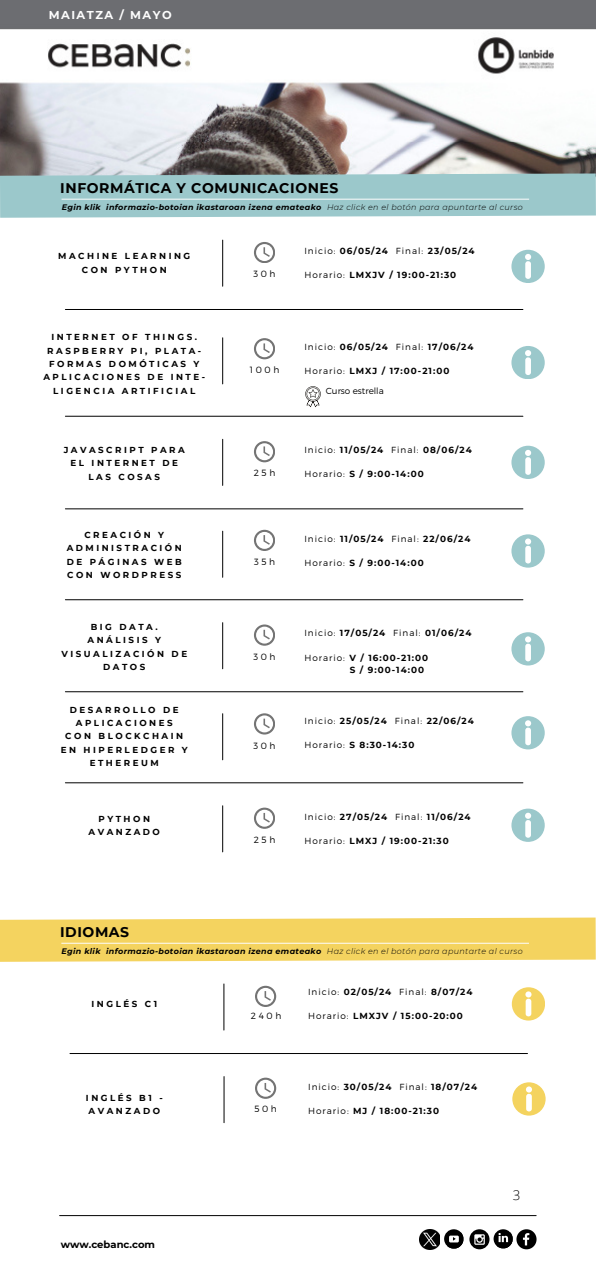
<style>
.page{position:relative;width:596px;height:1262px;background:#fff}
.page>*{position:absolute;margin:0;border:0;box-sizing:border-box;transform-origin:0 0}
.t1{font:700 14px "Montserrat";letter-spacing:.04em;color:#000}
.t2{font:300 13.3px "Open Sans";color:#000}
.t3{font:700 11.4px "Montserrat";letter-spacing:.13em;color:#fdfdfd}
.t4{font:700 10px "Montserrat";color:#000}
.t5{font:300 9px "Montserrat";letter-spacing:.29em;color:#000}
.t6{font:700 8.8px "Montserrat";letter-spacing:.115em;color:#000}
.t7{font:300 8.8px "Montserrat";letter-spacing:.115em;color:#000}
.t8{font:300 8.8px "Montserrat";color:#000}
.t9{font:700 8.7px/13.4px "Montserrat";letter-spacing:.29em;color:#000;text-align:center}
.t10{font:italic 700 8px "Montserrat";letter-spacing:.04em;color:#000}
.s1{font-weight:300}
.s2{font-weight:700}
</style>
<div class="page">
<svg style="left:469px;top:1229px;width:20px;height:20px"></svg>
<svg style="left:474px;top:1234px;width:10px;height:10px"></svg>
<img style="left:419px;top:1229px;width:21px;height:20px">
<svg style="left:444px;top:1229px;width:19px;height:19px"></svg>
<svg style="left:447px;top:1232px;width:17px;height:17px"></svg>
<hr style="left:60px;top:1215px;width:476px;height:1px;background:#000">
<svg style="left:493px;top:1229px;width:19px;height:19px"></svg>
<svg style="left:496px;top:1229px;width:40px;height:20px"></svg>
<img style="left:0;top:0;width:596px;height:152px">
<svg style="left:254px;top:530px;width:21px;height:21px"></svg>
<hr style="left:222px;top:531px;width:1px;height:46px;background:#000">
<svg style="left:511px;top:534px;width:33px;height:33px"></svg>
<svg style="left:0;top:152px;width:596px;height:66px"></svg>
<hr style="left:61px;top:199px;width:468px;height:1px;background:#fdfdfd">
<svg style="left:254px;top:441px;width:21px;height:21px"></svg>
<hr style="left:222px;top:439px;width:1px;height:46px;background:#000">
<svg style="left:511px;top:446px;width:33px;height:33px"></svg>
<hr style="left:65px;top:416px;width:458px;height:1px;background:#000">
<svg style="left:254px;top:624px;width:21px;height:21px"></svg>
<hr style="left:222px;top:622px;width:1px;height:47px;background:#000">
<svg style="left:511px;top:632px;width:33px;height:33px"></svg>
<hr style="left:65px;top:599px;width:458px;height:1px;background:#000">
<svg style="left:254px;top:807px;width:21px;height:21px"></svg>
<hr style="left:222px;top:805px;width:1px;height:47px;background:#000">
<svg style="left:511px;top:808px;width:33px;height:33px"></svg>
<hr style="left:65px;top:782px;width:458px;height:1px;background:#000">
<svg style="left:254px;top:242px;width:21px;height:21px"></svg>
<hr style="left:222px;top:240px;width:1px;height:46px;background:#000">
<svg style="left:511px;top:250px;width:33px;height:33px"></svg>
<hr style="left:65px;top:508px;width:458px;height:1px;background:#000">
<svg style="left:254px;top:713px;width:21px;height:21px"></svg>
<hr style="left:222px;top:713px;width:1px;height:47px;background:#000">
<svg style="left:511px;top:716px;width:33px;height:33px"></svg>
<hr style="left:65px;top:691px;width:458px;height:1px;background:#000">
<svg style="left:254px;top:338px;width:21px;height:21px"></svg>
<hr style="left:222px;top:338px;width:1px;height:46px;background:#000">
<svg style="left:511px;top:346px;width:33px;height:33px"></svg>
<hr style="left:65px;top:309px;width:458px;height:1px;background:#000">
<svg style="left:0;top:917px;width:596px;height:45px"></svg>
<hr style="left:61px;top:943px;width:468px;height:1px;background:#fdfdfd">
<svg style="left:255px;top:1077px;width:21px;height:21px"></svg>
<hr style="left:223px;top:1076px;width:1px;height:46px;background:#000">
<svg style="left:512px;top:1082px;width:33px;height:33px"></svg>
<hr style="left:223px;top:984px;width:1px;height:46px;background:#000">
<svg style="left:511px;top:987px;width:33px;height:33px"></svg>
<hr style="left:70px;top:1053px;width:457px;height:1px;background:#000">
<svg style="left:255px;top:985px;width:21px;height:21px"></svg>
<svg style="left:305px;top:386px;width:15px;height:21px"></svg>
<p class="t3" style="left:49px;top:8px;width:124px">MAIATZA / MAYO</p>
<h4 class="t1" style="left:60px;top:179px;width:280px">INFORMÁTICA Y COMUNICACIONES</h4>
<p class="t10" style="left:62px;top:202px;width:462px">Egin klik informazio-botoian ikastaroan izena emateako <span class="s1">Haz click en el botón para apuntarte al curso</span></p>
<p class="t9" style="left:58px;top:249px;width:133px">MACHINE LEARNING<br>CON PYTHON</p>
<p class="t7" style="left:304px;top:245px;width:120px">Inicio: <span class="s2">06/05/24</span> Final:</p>
<h5 class="t6" style="left:427px;top:245px;width:48px">23/05/24</h5>
<p class="t5" style="left:253px;top:268px;width:24px">30h</p>
<h5 class="t6" style="left:304px;top:269px;width:153px"><span class="s1">Horario:</span> LMXJV / 19:00-21:30</h5>
<p class="t9" style="left:43px;top:330px;width:163px">INTERNET OF THINGS.<br>RASPBERRY PI, PLATA-<br>FORMAS DOMÓTICAS Y<br>APLICACIONES DE INTE-<br>LIGENCIA ARTIFICIAL</p>
<h5 class="t7" style="left:304px;top:341px;width:120px">Inicio: <span class="s2">06/05/24</span> Final:</h5>
<p class="t6" style="left:427px;top:341px;width:47px">17/06/24</p>
<h4 class="t5" style="left:250px;top:364px;width:31px">100h</h4>
<p class="t6" style="left:304px;top:366px;width:146px"><span class="s1">Horario:</span> LMXJ / 17:00-21:00</p>
<p class="t8" style="left:326px;top:385px;width:59px">Curso estrella</p>
<p class="t9" style="left:64px;top:443px;width:123px">JAVASCRIPT PARA<br>EL INTERNET DE<br>LAS COSAS</p>
<p class="t7" style="left:304px;top:444px;width:116px">Inicio: <span class="s2">11/05/24</span> Final:</p>
<h5 class="t6" style="left:423px;top:444px;width:50px">08/06/24</h5>
<p class="t5" style="left:254px;top:467px;width:23px">25h</p>
<h5 class="t6" style="left:304px;top:469px;width:121px"><span class="s1">Horario:</span> S / 9:00-14:00</h5>
<h1 class="t9" style="left:67px;top:528px;width:117px">CREACIÓN Y<br>ADMINISTRACIÓN<br>DE PÁGINAS WEB<br>CON WORDPRESS</h1>
<p class="t7" style="left:304px;top:533px;width:116px">Inicio: <span class="s2">11/05/24</span> Final:</p>
<h5 class="t6" style="left:423px;top:533px;width:49px">22/06/24</h5>
<p class="t5" style="left:254px;top:556px;width:23px">35h</p>
<h5 class="t6" style="left:304px;top:557px;width:121px"><span class="s1">Horario:</span> S / 9:00-14:00</h5>
<h4 class="t9" style="left:61px;top:620px;width:127px">BIG DATA.<br>ANÁLISIS Y<br>VISUALIZACIÓN DE<br>DATOS</h4>
<p class="t7" style="left:304px;top:627px;width:118px">Inicio: <span class="s2">17/05/24</span> Final:</p>
<p class="t6" style="left:425px;top:628px;width:48px">01/06/24</p>
<h5 class="t5" style="left:253px;top:651px;width:24px">30h</h5>
<p class="t6" style="left:304px;top:652px;width:125px"><span class="s1">Horario:</span> V / 16:00-21:00</p>
<p class="t6" style="left:350px;top:664px;width:76px">S / 9:00-14:00</p>
<h4 class="t9" style="left:61px;top:703px;width:128px">DESARROLLO DE<br>APLICACIONES<br>CON BLOCKCHAIN<br>EN HIPERLEDGER Y<br>ETHEREUM</h4>
<p class="t7" style="left:304px;top:714px;width:119px">Inicio: <span class="s2">25/05/24</span> Final:</p>
<p class="t6" style="left:426px;top:715px;width:49px">22/06/24</p>
<p class="t5" style="left:253px;top:739px;width:24px">30h</p>
<p class="t6" style="left:304px;top:739px;width:111px"><span class="s1">Horario:</span> S 8:30-14:30</p>
<p class="t9" style="left:88px;top:812px;width:73px">PYTHON<br>AVANZADO</p>
<h4 class="t7" style="left:304px;top:810px;width:120px">Inicio: <span class="s2">27/05/24</span> Final:</h4>
<p class="t6" style="left:427px;top:811px;width:45px">11/06/24</p>
<p class="t5" style="left:254px;top:834px;width:23px">25h</p>
<p class="t6" style="left:304px;top:835px;width:146px"><span class="s1">Horario:</span> LMXJ / 19:00-21:30</p>
<p class="t1" style="left:60px;top:923px;width:71px">IDIOMAS</p>
<p class="t10" style="left:62px;top:946px;width:462px">Egin klik informazio-botoian ikastaroan izena emateako <span class="s1">Haz click en el botón para apuntarte al curso</span></p>
<h4 class="t9" style="left:91px;top:997px;width:67px">INGLÉS C1</h4>
<p class="t9" style="left:86px;top:1090px;width:78px">INGLÉS B1 -<br>AVANZADO</p>
<h5 class="t4" style="left:61px;top:1237px;width:96px">www.cebanc.com</h5>
<p class="t7" style="left:308px;top:986px;width:120px">Inicio: <span class="s2">02/05/24</span> Final:</p>
<p class="t6" style="left:431px;top:986px;width:43px">8/07/24</p>
<p class="t5" style="left:251px;top:1010px;width:32px">240h</p>
<p class="t6" style="left:308px;top:1011px;width:156px"><span class="s1">Horario:</span> LMXJV / 15:00-20:00</p>
<p class="t7" style="left:308px;top:1081px;width:120px">Inicio: <span class="s2">30/05/24</span> Final:</p>
<h5 class="t6" style="left:431px;top:1081px;width:47px">18/07/24</h5>
<p class="t5" style="left:254px;top:1103px;width:24px">50h</p>
<h5 class="t6" style="left:308px;top:1105px;width:132px"><span class="s1">Horario:</span> MJ / 18:00-21:30</h5>
<h4 class="t2" style="left:512px;top:1186px;width:9px">3</h4>
</div>
